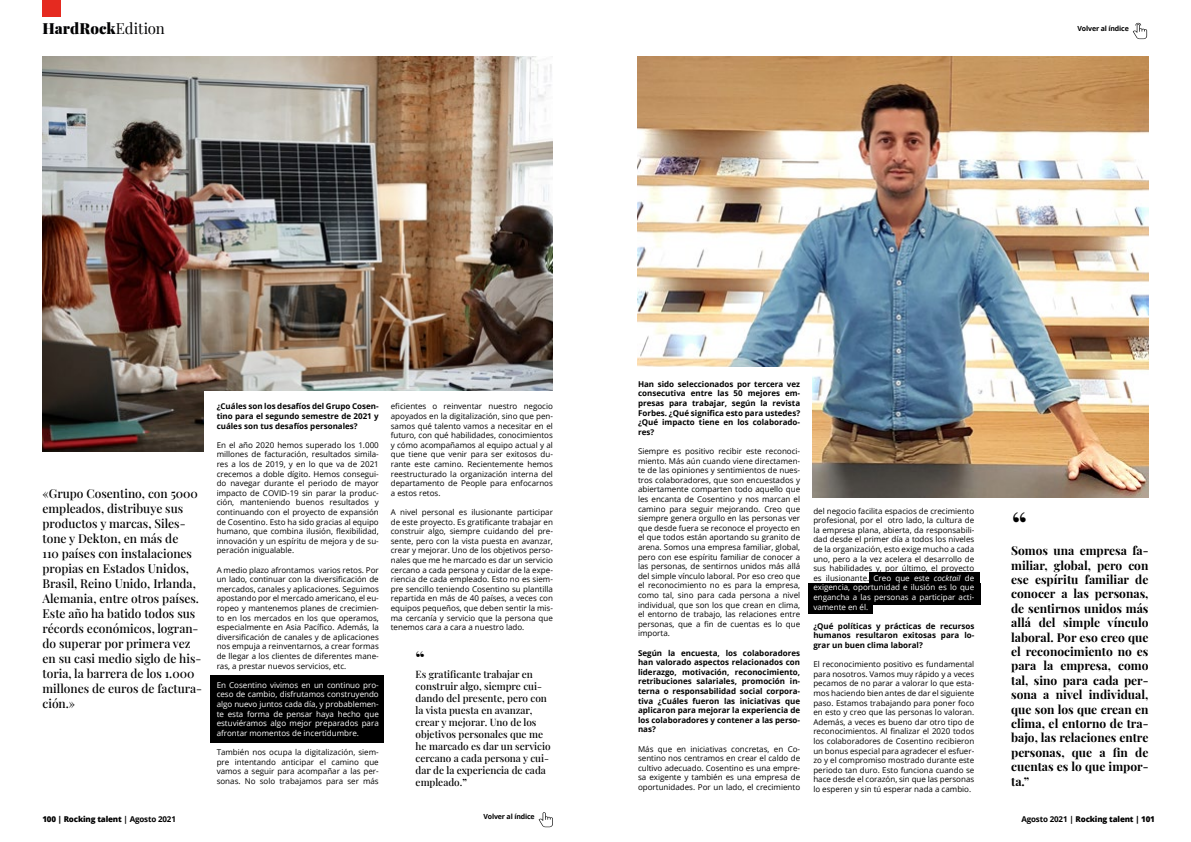
<style>
.page{position:relative;width:1191px;height:842px;background:#fff}
.page>*{position:absolute;margin:0;border:0;box-sizing:border-box;transform-origin:0 0}
.t1{font:40px "Playfair Display";color:#000}
.t2{font:700 20px "Playfair Display";color:#000}
.t3{font:900 15px "Playfair Display";color:#020203}
.t4{font:500 12px/15px "Playfair Display";color:#000}
.t5{font:700 12px/14.4px "Playfair Display";color:#000;text-align:justify}
.t6{font:500 10px/12px "Playfair Display";color:#000}
.t7{font:8px/9.6px "Open Sans";color:#000;text-align:justify}
.t8{font:700 8px/9.6px "Open Sans";color:#000;text-align:justify}
.t9{font:8px/9.6px "Open Sans";color:#fff;text-align:justify}
.t10{font:800 8px "Open Sans";letter-spacing:-.02em;color:#000}
.t11{font:700 7px "Open Sans";letter-spacing:-.02em;color:#000}
.s1{font-weight:400}
.s2{font-weight:700}
.s3{color:#fff}
.s4{font-style:italic;color:#fff}
</style>
<div class="page">
<div style="left:42px;top:0;width:18px;height:17px;background:#e52a20"></div>
<img style="left:43px;top:57px;width:510px;height:394px">
<div style="left:205px;top:391px;width:358px;height:413px;background:#fff"></div>
<div style="left:211px;top:675px;width:173px;height:68px;background:#000"></div>
<img style="left:638px;top:57px;width:510px;height:440px">
<div style="left:625px;top:367px;width:187px;height:424px;background:#fff"></div>
<div style="left:869px;top:573px;width:111px;height:11px;background:#000"></div>
<div style="left:808px;top:602px;width:64px;height:12px;background:#000"></div>
<div style="left:808px;top:583px;width:172px;height:22px;background:#000"></div>
<svg style="left:1132px;top:23px;width:15px;height:16px"></svg>
<svg style="left:538px;top:812px;width:15px;height:15px"></svg>
<h3 class="t3" style="left:42px;top:16px;width:124px">HardRock<span class="s1">Edition</span></h3>
<p class="t11" style="left:1077px;top:23px;width:53px">Volver al índice</p>
<p class="t4" style="left:43px;top:485px;width:161px">«Grupo Cosentino, con 5000 empleados, distribuye sus productos y marcas, Siles&shy;tone y Dekton, en más de<br>110 países con instalaciones propias en Estados Unidos,<br>Brasil, Reino Unido, Irlanda,<br>Alemania, entre otros países.<br>Este año ha batido todos sus récords económicos, logran&shy;do superar por primera vez en su casi medio siglo de his&shy;toria, la barrera de los 1.000 millones de euros de factura&shy;ción.»</p>
<p class="t8" style="left:217px;top:401px;width:164px">¿Cuáles son los desafíos del Grupo Cosen&shy;tino para el segundo semestre de 2021 y cuáles son tus desafíos personales?</p>
<p class="t7" style="left:217px;top:440px;width:164px">En el año 2020 hemos superado los 1.000 millones de facturación, resultados simila&shy;res a los de 2019, y en lo que va de 2021 crecemos a doble dígito. Hemos consegui&shy;do navegar durante el periodo de mayor impacto de COVID-19 sin parar la produc&shy;ción, manteniendo buenos resultados y continuando con el proyecto de expansión de Cosentino. Esto ha sido gracias al equipo humano, que combina ilusión, flexibilidad, innovación y un espíritu de mejora y de su&shy;peración inigualable.</p>
<p class="t7" style="left:217px;top:565px;width:164px">A medio plazo afrontamos varios retos. Por un lado, continuar con la diversificación de mercados, canales y aplicaciones. Seguimos apostando por el mercado americano, el eu&shy;ropeo y mantenemos planes de crecimien&shy;to en los mercados en los que operamos, especialmente en Asia Pacífico. Además, la diversificación de canales y de aplicaciones nos empuja a reinventarnos, a crear formas de llegar a los clientes de diferentes mane&shy;ras, a prestar nuevos servicios, etc.</p>
<p class="t9" style="left:217px;top:680px;width:164px">En Cosentino vivimos en un continuo pro&shy;ceso de cambio, disfrutamos construyendo algo nuevo juntos cada día, y probablemen&shy;te esta forma de pensar haya hecho que estuviéramos algo mejor preparados para afrontar momentos de incertidumbre.</p>
<p class="t7" style="left:217px;top:747px;width:164px">También nos ocupa la digitalización, siem&shy;pre intentando anticipar el camino que vamos a seguir para acompañar a las per&shy;sonas. No solo trabajamos para ser más</p>
<p class="t7" style="left:391px;top:401px;width:164px">eficientes o reinventar nuestro negocio apoyados en la digitalización, sino que pen&shy;samos qué talento vamos a necesitar en el futuro, con qué habilidades, conocimientos y cómo acompañamos al equipo actual y al que tiene que venir para ser exitosos du&shy;rante este camino. Recientemente hemos reestructurado la organización interna del departamento de People para enfocarnos a estos retos.</p>
<p class="t7" style="left:391px;top:507px;width:164px">A nivel personal es ilusionante participar de este proyecto. Es gratificante trabajar en construir algo, siempre cuidando del pre&shy;sente, pero con la vista puesta en avanzar, crear y mejorar. Uno de los objetivos perso&shy;nales que me he marcado es dar un servicio cercano a cada persona y cuidar de la expe&shy;riencia de cada empleado. Esto no es siem&shy;pre sencillo teniendo Cosentino su plantilla repartida en más de 40 países, a veces con equipos pequeños, que deben sentir la mis&shy;ma cercanía y servicio que la persona que tenemos cara a cara a nuestro lado.</p>
<h2 class="t2" style="left:415px;top:643px;width:11px">“</h2>
<p class="t6" style="left:415px;top:667px;width:137px">Es gratificante trabajar en construir algo, siempre cui&shy;dando del presente, pero con la vista puesta en avanzar, crear y mejorar. Uno de los objetivos personales que me he marcado es dar un servicio cercano a cada persona y cui&shy;dar de la experiencia de cada empleado.<span class="s2">”</span></p>
<p class="t8" style="left:638px;top:379px;width:164px">Han sido seleccionados por tercera vez consecutiva entre las 50 mejores em&shy;presas para trabajar, según la revista Forbes. ¿Qué significa esto para ustedes? ¿Qué impacto tiene en los colaborado&shy;res?</p>
<p class="t7" style="left:638px;top:446px;width:164px">Siempre es positivo recibir este reconoci&shy;miento. Más aún cuando viene directamen&shy;te de las opiniones y sentimientos de nues&shy;tros colaboradores, que son encuestados y abiertamente comparten todo aquello que les encanta de Cosentino y nos marcan el camino para seguir mejorando. Creo que siempre genera orgullo en las personas ver que desde fuera se reconoce el proyecto en el que todos están aportando su granito de arena. Somos una empresa familiar, global, pero con ese espíritu familiar de conocer a las personas, de sentirnos unidos más allá del simple vínculo laboral. Por eso creo que el reconocimiento no es para la empresa, como tal, sino para cada persona a nivel individual, que son los que crean en clima, el entorno de trabajo, las relaciones entre personas, que a fin de cuentas es lo que importa.</p>
<p class="t8" style="left:638px;top:648px;width:164px">Según la encuesta, los colaboradores han valorado aspectos relacionados con liderazgo, motivación, reconocimiento, retribuciones salariales, promoción in&shy;terna o responsabilidad social corpora&shy;tiva ¿Cuáles fueron las iniciativas que aplicaron para mejorar la experiencia de los colaboradores y contener a las perso&shy;nas?</p>
<p class="t7" style="left:638px;top:744px;width:164px">Más que en iniciativas concretas, en Co&shy;sentino nos centramos en crear el caldo de cultivo adecuado. Cosentino es una empre&shy;sa exigente y también es una empresa de oportunidades. Por un lado, el crecimiento</p>
<p class="t7" style="left:813px;top:506px;width:162px">del negocio facilita espacios de crecimiento profesional, por el otro lado, la cultura de la empresa plana, abierta, da responsabili&shy;dad desde el primer día a todos los niveles de la organización, esto exige mucho a cada uno, pero a la vez acelera el desarrollo de sus habilidades y, por último, el proyecto es ilusionante. <span class="s3">Creo que este</span> <span class="s4">cocktail</span> <span class="s3">de exigencia, oportunidad e ilusión es lo que engancha a las personas a participar acti&shy;vamente en él.</span></p>
<p class="t8" style="left:813px;top:621px;width:162px">¿Qué políticas y prácticas de recursos humanos resultaron exitosas para lo&shy;grar un buen clima laboral?</p>
<p class="t7" style="left:813px;top:659px;width:162px">El reconocimiento positivo es fundamental para nosotros. Vamos muy rápido y a veces pecamos de no parar a valorar lo que esta&shy;mos haciendo bien antes de dar el siguiente paso. Estamos trabajando para poner foco en esto y creo que las personas lo valoran.<br>Además, a veces es bueno dar otro tipo de reconocimientos. Al finalizar el 2020 todos los colaboradores de Cosentino recibieron un bonus especial para agradecer el esfuer&shy;zo y el compromiso mostrado durante este periodo tan duro. Esto funciona cuando se hace desde el corazón, sin que las personas lo esperen y sin tú esperar nada a cambio.</p>
<h1 class="t1" style="left:1011px;top:494px;width:18px">“</h1>
<p class="t5" style="left:1011px;top:542px;width:139px">Somos una empresa fa&shy;miliar, global, pero con ese espíritu familiar de conocer a las personas, de sentirnos unidos más allá del simple vínculo laboral. Por eso creo que el reconocimiento no es para la empresa, como tal, sino para cada per&shy;sona a nivel individual, que son los que crean en clima, el entorno de tra&shy;bajo, las relaciones entre personas, que a fin de cuentas es lo que impor&shy;ta.”</p>
<p class="t11" style="left:483px;top:811px;width:53px">Volver al índice</p>
<p class="t10" style="left:42px;top:813px;width:135px">100 | Rocking talent <span class="s2">| Agosto 2021</span></p>
<p class="t10" style="left:1021px;top:813px;width:135px"><span class="s2">Agosto 2021 |</span> Rocking talent | 101</p>
</div>
